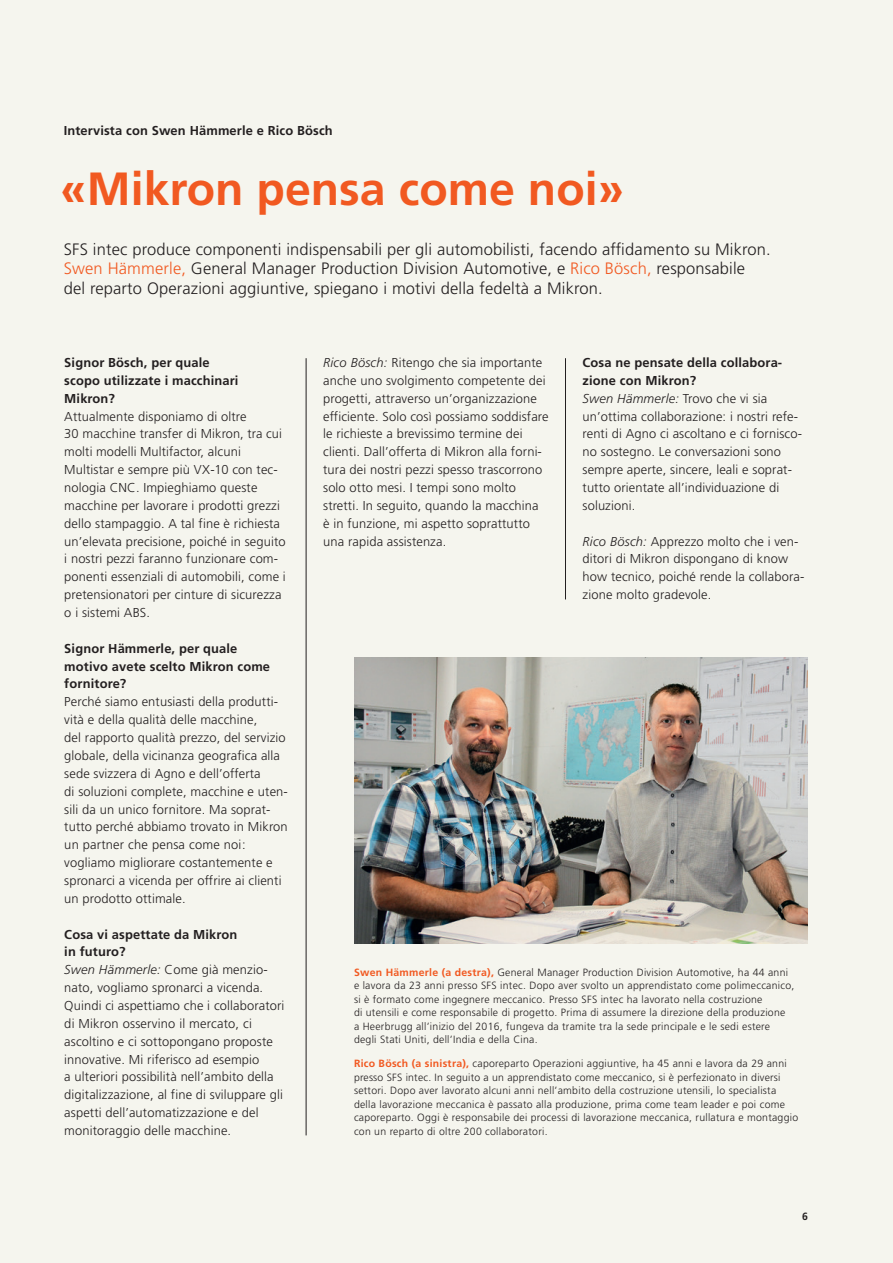
<style>
.page{position:relative;width:893px;height:1263px;background:#f5f5ee}
.page>*{position:absolute;margin:0;border:0;box-sizing:border-box;transform-origin:0 0}
.Legenden{font:700 46.5px "Frutiger LT Std";color:#f15921}
.t1{font:300 16.5px/19.5px "Frutiger LT Std";letter-spacing:.01em;color:#231f20}
.Copy{font:300 12.9px/17.9px "Frutiger LT Std";letter-spacing:.01em;color:#231f20}
.Insight___Interv__Fr{font:700 12.9px/17.9px "Frutiger LT Std";letter-spacing:.01em;color:#231f20}
.Insight___Interv__An{font:700 12.9px "Frutiger LT Std";letter-spacing:.01em;color:#231f20}
.Legenden-2{font:300 10.5px/13.5px "Frutiger LT Std";letter-spacing:.025em;color:#231f20}
.t2{font:700 10.5px "Frutiger LT Std";color:#231f20}
.s1{color:#f15921}
.s2{font-style:italic}
.s3{font-weight:700;color:#f15921}
</style>
<div class="page">
<img style="left:354px;top:657px;width:454px;height:286px">
<hr style="left:306px;top:358px;width:1px;height:777px;background:#231f20">
<hr style="left:565px;top:358px;width:1px;height:241px;background:#231f20">
<p class="Insight___Interv__An" style="left:64px;top:123px;width:270px">Intervista con Swen Hämmerle e Rico Bösch</p>
<p class="Legenden" style="left:60px;top:161px;width:566px">«Mikron pensa come noi»</p>
<p class="t1" style="left:64px;top:240px;width:708px">SFS intec produce componenti indispensabili per gli automobilisti, facendo affidamento su Mikron.<br><span class="s1">Swen Hämmerle,</span> General Manager Production Division Automotive, e <span class="s1">Rico Bösch,</span> responsabile<br>del reparto Operazioni aggiuntive, spiegano i motivi della fedeltà a Mikron.</p>
<p class="Insight___Interv__Fr" style="left:64px;top:354px;width:176px">Signor Bösch, per quale scopo utilizzate i macchinari<br>Mikron?</p>
<p class="Copy" style="left:64px;top:407px;width:223px">Attualmente disponiamo di oltre<br>30 macchine transfer di Mikron, tra cui molti modelli Multifactor, alcuni Multistar e sempre più VX-10 con tec&shy;nologia CNC. Impieghiamo queste macchine per lavorare i prodotti grezzi dello stampaggio. A tal fine è richiesta un’elevata precisione, poiché in seguito i nostri pezzi faranno funzionare com&shy;ponenti essenziali di automobili, come i pretensionatori per cinture di sicurezza o i sistemi ABS.</p>
<p class="Insight___Interv__Fr" style="left:64px;top:639px;width:207px">Signor Hämmerle, per quale motivo avete scelto Mikron come fornitore?</p>
<p class="Copy" style="left:64px;top:693px;width:225px">Perché siamo entusiasti della produtti&shy;vità e della qualità delle macchine,<br>del rapporto qualità prezzo, del servizio globale, della vicinanza geografica alla sede svizzera di Agno e dell’offerta<br>di soluzioni complete, macchine e uten&shy;sili da un unico fornitore. Ma soprat&shy;tutto perché abbiamo trovato in Mikron un partner che pensa come noi: vogliamo migliorare costantemente e spronarci a vicenda per offrire ai clienti un prodotto ottimale.</p>
<p class="Insight___Interv__Fr" style="left:64px;top:925px;width:175px">Cosa vi aspettate da Mikron in futuro?</p>
<p class="Copy" style="left:64px;top:961px;width:222px"><span class="s2">Swen Hämmerle:</span> Come già menzio&shy;nato, vogliamo spronarci a vicenda.<br>Quindi ci aspettiamo che i collaboratori di Mikron osservino il mercato, ci ascoltino e ci sottopongano proposte innovative. Mi riferisco ad esempio<br>a ulteriori possibilità nell’ambito della digitalizzazione, al fine di sviluppare gli aspetti dell’automatizzazione e del monitoraggio delle macchine.</p>
<p class="Copy" style="left:323px;top:354px;width:227px"><span class="s2">Rico Bösch:</span> Ritengo che sia importante anche uno svolgimento competente dei progetti, attraverso un’organizzazione efficiente. Solo così possiamo soddisfare le richieste a brevissimo termine dei clienti. Dall’offerta di Mikron alla forni&shy;tura dei nostri pezzi spesso trascorrono solo otto mesi. I tempi sono molto stretti. In seguito, quando la macchina<br>è in funzione, mi aspetto soprattutto una rapida assistenza.</p>
<p class="Insight___Interv__Fr" style="left:583px;top:354px;width:201px">Cosa ne pensate della collabora&shy;zione con Mikron?</p>
<p class="Copy" style="left:583px;top:389px;width:221px"><span class="s2">Swen Hämmerle:</span> Trovo che vi sia un’ottima collaborazione: i nostri refe&shy;renti di Agno ci ascoltano e ci fornisco&shy;no sostegno. Le conversazioni sono sempre aperte, sincere, leali e soprat&shy;tutto orientate all’individuazione di soluzioni.</p>
<p class="Copy" style="left:583px;top:532px;width:223px"><span class="s2">Rico Bösch:</span> Apprezzo molto che i ven&shy;ditori di Mikron dispongano di know how tecnico, poiché rende la collabora&shy;zione molto gradevole.</p>
<p class="Legenden-2" style="left:354px;top:965px;width:442px"><span class="s3">Swen Hämmerle (a destra),</span> General Manager Production Division Automotive, ha 44 anni e lavora da 23 anni presso SFS intec. Dopo aver svolto un apprendistato come polimeccanico, si è formato come ingegnere meccanico. Presso SFS intec ha lavorato nella costruzione<br>di utensili e come responsabile di progetto. Prima di assumere la direzione della produzione<br>a Heerbrugg all’inizio del 2016, fungeva da tramite tra la sede principale e le sedi estere degli Stati Uniti, dell’India e della Cina.</p>
<p class="Legenden-2" style="left:354px;top:1057px;width:446px"><span class="s3">Rico Bösch (a sinistra),</span> caporeparto Operazioni aggiuntive, ha 45 anni e lavora da 29 anni presso SFS intec. In seguito a un apprendistato come meccanico, si è perfezionato in diversi settori. Dopo aver lavorato alcuni anni nell’ambito della costruzione utensili, lo specialista della lavorazione meccanica è passato alla produzione, prima come team leader e poi come caporeparto. Oggi è responsabile dei processi di lavorazione meccanica, rullatura e montaggio con un reparto di oltre 200 collaboratori.</p>
<p class="t2" style="left:802px;top:1210px;width:7px">6</p>
</div>
